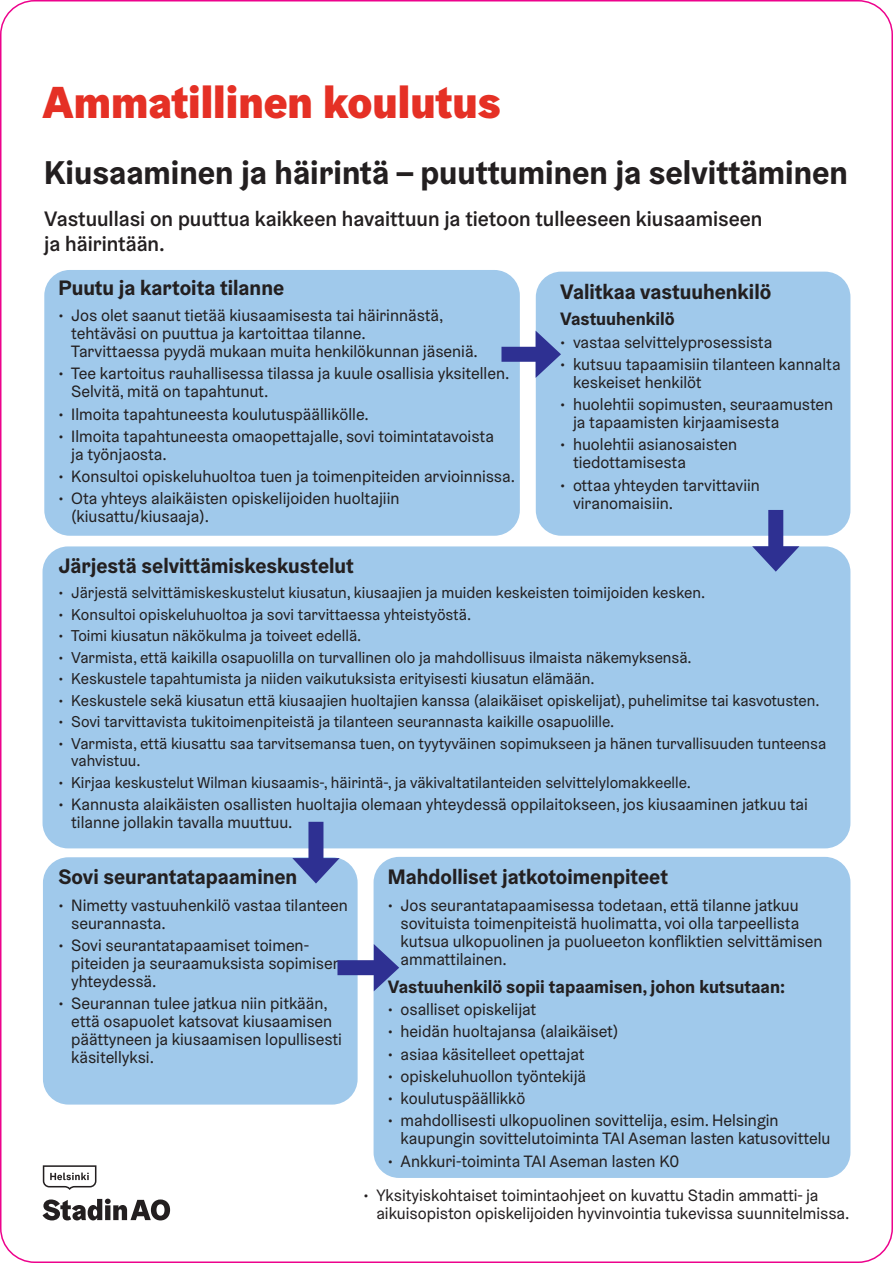
<style>
.page{position:relative;width:893px;height:1263px;background:#fff}
.page>*{position:absolute;margin:0;border:0;box-sizing:border-box;transform-origin:0 0}
.Pääotsikko{font:900 45px "Helsinki Grotesk";color:#e53025}
.Otsikko_2{font:700 33px "Helsinki Grotesk";color:#231f20}
.Leipis{font:500 21px/25.2px "Helsinki Grotesk";color:#231f20}
.Otsikko_3{font:700 21px "Helsinki Grotesk";color:#231f20}
.Laatikko-otsikko{font:700 21px "Helsinki Grotesk";color:#231f20}
.Leipis_regular{font:700 18px "Helsinki Grotesk";color:#231f20}
.t1{font:16.5px/18px "Helsinki Grotesk";color:#231f20}
.t2{font:15.75px "Helsinki Grotesk";color:#231f20}
</style>
<div class="page">
<div style="left:536px;top:272px;width:314px;height:264px;background:#a0c9eb;border-radius:26px"></div>
<div style="left:43px;top:546px;width:807px;height:302px;background:#a0c9eb;border-radius:26px"></div>
<div style="left:44px;top:270px;width:476px;height:266px;background:#a0c9eb;border-radius:26px"></div>
<div style="left:374px;top:857px;width:476px;height:321px;background:#a0c9eb;border-radius:26px"></div>
<div style="left:43px;top:857px;width:315px;height:247px;background:#a0c9eb;border-radius:26px"></div>
<div style="left:501px;top:347px;width:44px;height:15px;background:#2e3092"></div>
<svg style="left:536px;top:331px;width:25px;height:47px"></svg>
<div style="left:768px;top:510px;width:15px;height:46px;background:#2e3092"></div>
<svg style="left:752px;top:546px;width:47px;height:26px"></svg>
<div style="left:308px;top:822px;width:15px;height:46px;background:#2e3092"></div>
<svg style="left:292px;top:858px;width:48px;height:25px"></svg>
<div style="left:337px;top:960px;width:47px;height:15px;background:#2e3092"></div>
<svg style="left:374px;top:944px;width:25px;height:47px"></svg>
<svg style="left:43px;top:1165px;width:53px;height:25px"></svg>
<svg style="left:43px;top:1198px;width:127px;height:22px"></svg>
<p class="Pääotsikko" style="left:43px;top:73px;width:459px">Ammatillinen koulutus</p>
<p class="Otsikko_2" style="left:44px;top:151px;width:805px">Kiusaaminen ja häirintä – puuttuminen ja selvittäminen</p>
<p class="Leipis" style="left:44px;top:206px;width:720px">Vastuullasi on puuttua kaikkeen havaittuun ja tietoon tulleeseen kiusaamiseen ja häirintään.</p>
<p class="Laatikko-otsikko" style="left:560px;top:278px;width:213px">Valitkaa vastuuhenkilö</p>
<p class="Leipis_regular" style="left:560px;top:308px;width:116px">Vastuuhenkilö</p>
<p class="t1" style="left:573px;top:333px;width:201px">vastaa selvittelyprosessista</p>
<p class="Laatikko-otsikko" style="left:58px;top:274px;width:227px">Puutu ja kartoita tilanne</p>
<p class="t1" style="left:71px;top:306px;width:374px">Jos olet saanut tietää kiusaamisesta tai häirinnästä,</p>
<p class="t1" style="left:58px;top:306px;width:7px">•</p>
<p class="t1" style="left:71px;top:324px;width:408px">tehtäväsi on puuttua ja kartoittaa tilanne.<br>Tarvittaessa pyydä mukaan muita henkilökunnan jäseniä.</p>
<p class="t1" style="left:71px;top:364px;width:440px">Tee kartoitus rauhallisessa tilassa ja kuule osallisia yksitellen.</p>
<p class="t1" style="left:560px;top:333px;width:7px">•</p>
<p class="t1" style="left:573px;top:355px;width:269px">kutsuu tapaamisiin tilanteen kannalta</p>
<p class="t1" style="left:560px;top:355px;width:7px">•</p>
<p class="t1" style="left:58px;top:364px;width:7px">•</p>
<p class="t1" style="left:573px;top:373px;width:130px">keskeiset henkilöt</p>
<p class="t1" style="left:573px;top:395px;width:262px">huolehtii sopimusten, seuraamusten</p>
<p class="t1" style="left:71px;top:382px;width:199px">Selvitä, mitä on tapahtunut.</p>
<p class="t1" style="left:71px;top:405px;width:299px">Ilmoita tapahtuneesta koulutuspäällikölle.</p>
<p class="t1" style="left:560px;top:395px;width:7px">•</p>
<p class="t1" style="left:58px;top:405px;width:7px">•</p>
<p class="t1" style="left:573px;top:413px;width:208px">ja tapaamisten kirjaamisesta</p>
<p class="t1" style="left:573px;top:435px;width:166px">huolehtii asianosaisten</p>
<p class="t1" style="left:71px;top:427px;width:424px">Ilmoita tapahtuneesta omaopettajalle, sovi toimintatavoista</p>
<p class="t1" style="left:58px;top:427px;width:7px">•</p>
<p class="t1" style="left:560px;top:435px;width:7px">•</p>
<p class="t1" style="left:71px;top:445px;width:97px">ja työnjaosta.</p>
<p class="t1" style="left:71px;top:467px;width:445px">Konsultoi opiskeluhuoltoa tuen ja toimenpiteiden arvioinnissa.</p>
<p class="t1" style="left:573px;top:453px;width:114px">tiedottamisesta</p>
<p class="t1" style="left:573px;top:476px;width:189px">ottaa yhteyden tarvittaviin</p>
<p class="t1" style="left:58px;top:467px;width:7px">•</p>
<p class="t1" style="left:560px;top:476px;width:7px">•</p>
<p class="t1" style="left:71px;top:489px;width:330px">Ota yhteys alaikäisten opiskelijoiden huoltajiin</p>
<p class="t1" style="left:573px;top:494px;width:102px">viranomaisiin.</p>
<p class="t1" style="left:58px;top:489px;width:7px">•</p>
<p class="t1" style="left:71px;top:507px;width:139px">(kiusattu/kiusaaja .(</p>
<p class="Otsikko_3" style="left:58px;top:552px;width:297px">Järjestä selvittämiskeskustelut</p>
<p class="t2" style="left:71px;top:583px;width:635px">Järjestä selvittämiskeskustelut kiusatun, kiusaajien ja muiden keskeisten toimijoiden kesken.</p>
<p class="t2" style="left:58px;top:583px;width:7px">•</p>
<p class="t2" style="left:58px;top:604px;width:7px">•</p>
<p class="t2" style="left:71px;top:604px;width:401px">Konsultoi opiskeluhuoltoa ja sovi tarvittaessa yhteistyöstä.</p>
<p class="t2" style="left:58px;top:626px;width:7px">•</p>
<p class="t2" style="left:71px;top:626px;width:292px">Toimi kiusatun näkökulma ja toiveet edellä.</p>
<p class="t2" style="left:58px;top:647px;width:7px">•</p>
<p class="t2" style="left:71px;top:647px;width:622px">Varmista, että kaikilla osapuolilla on turvallinen olo ja mahdollisuus ilmaista näkemyksensä.</p>
<p class="t2" style="left:58px;top:669px;width:7px">•</p>
<p class="t2" style="left:71px;top:669px;width:525px">Keskustele tapahtumista ja niiden vaikutuksista erityisesti kiusatun elämään.</p>
<p class="t2" style="left:58px;top:690px;width:7px">•</p>
<p class="t2" style="left:71px;top:690px;width:750px">Keskustele sekä kiusatun että kiusaajien huoltajien kanssa (alaikäiset opiskelijat ,) puhelimitse tai kasvotusten.</p>
<p class="t2" style="left:58px;top:712px;width:7px">•</p>
<p class="t2" style="left:71px;top:712px;width:545px">Sovi tarvittavista tukitoimenpiteistä ja tilanteen seurannasta kaikille osapuolille.</p>
<p class="t2" style="left:58px;top:734px;width:7px">•</p>
<p class="t2" style="left:71px;top:734px;width:756px">Varmista, että kiusattu saa tarvitsemansa tuen, on tyytyväinen sopimukseen ja hänen turvallisuuden tunteensa</p>
<p class="t2" style="left:58px;top:772px;width:7px">•</p>
<p class="t2" style="left:71px;top:751px;width:71px">vahvistuu.</p>
<p class="t2" style="left:71px;top:772px;width:621px">Kirjaa keskustelut Wilman kiusaamis-, häirintä ja-, väkivaltatilanteiden selvittelylomakkeelle.</p>
<p class="t1" style="left:58px;top:795px;width:7px">•</p>
<p class="t1" style="left:71px;top:795px;width:738px">Kannusta alaikäisten osallisten huoltajia olemaan yhteydessä oppilaitokseen, jos kiusaaminen jatkuu tai</p>
<p class="t1" style="left:71px;top:813px;width:223px">tilanne jollakin tavalla muuttuu.</p>
<p class="Otsikko_3" style="left:58px;top:864px;width:240px">Sovi seurantatapaaminen</p>
<p class="t1" style="left:71px;top:896px;width:278px">Nimetty vastuuhenkilö vastaa tilanteen</p>
<p class="t1" style="left:58px;top:896px;width:7px">•</p>
<p class="t1" style="left:58px;top:936px;width:7px">•</p>
<p class="t1" style="left:58px;top:994px;width:7px">•</p>
<p class="t1" style="left:71px;top:914px;width:96px">seurannasta.</p>
<p class="t1" style="left:71px;top:954px;width:272px">piteiden ja seuraamuksista sopimisen</p>
<p class="t1" style="left:71px;top:936px;width:239px">Sovi seurantatapaamiset toimen-</p>
<p class="t1" style="left:71px;top:972px;width:87px">yhteydessä.</p>
<p class="t1" style="left:71px;top:994px;width:258px">Seurannan tulee jatkua niin pitkään,</p>
<p class="t1" style="left:71px;top:1012px;width:272px">että osapuolet katsovat kiusaamisen päättyneen ja kiusaamisen lopullisesti käsitellyksi.</p>
<p class="Otsikko_3" style="left:388px;top:863px;width:282px">Mahdolliset jatkotoimenpiteet</p>
<p class="t1" style="left:401px;top:895px;width:400px">Jos seurantatapaamisessa todetaan, että tilanne jatkuu</p>
<p class="t1" style="left:388px;top:895px;width:7px">•</p>
<p class="t1" style="left:401px;top:913px;width:423px">sovituista toimenpiteistä huolimatta, voi olla tarpeellista kutsua ulkopuolinen ja puolueeton konfliktien selvittämisen ammattilainen.</p>
<p class="Leipis_regular" style="left:388px;top:975px;width:399px">Vastuuhenkilö sopii tapaamisen, johon kutsutaan:</p>
<p class="t1" style="left:401px;top:1000px;width:137px">osalliset opiskelijat</p>
<p class="t1" style="left:388px;top:1000px;width:7px">•</p>
<p class="t1" style="left:388px;top:1022px;width:7px">•</p>
<p class="t1" style="left:388px;top:1044px;width:7px">•</p>
<p class="t1" style="left:388px;top:1067px;width:7px">•</p>
<p class="t1" style="left:388px;top:1089px;width:7px">•</p>
<p class="t1" style="left:388px;top:1111px;width:7px">•</p>
<p class="t1" style="left:388px;top:1152px;width:7px">•</p>
<p class="t1" style="left:401px;top:1022px;width:219px">heidän huoltajansa (alaikäiset(</p>
<p class="t1" style="left:401px;top:1044px;width:185px">asiaa käsitelleet opettajat</p>
<p class="t1" style="left:401px;top:1067px;width:187px">opiskeluhuollon työntekijä</p>
<p class="t1" style="left:401px;top:1089px;width:126px">koulutuspäällikkö</p>
<p class="t1" style="left:401px;top:1111px;width:380px">mahdollisesti ulkopuolinen sovittelija, esim. Helsingin</p>
<p class="t1" style="left:401px;top:1129px;width:431px">kaupungin sovittelutoiminta TAI Aseman lasten katusovittelu</p>
<p class="t1" style="left:401px;top:1152px;width:280px">Ankkuri-toiminta TAI Aseman lasten K0</p>
<p class="t1" style="left:364px;top:1186px;width:7px">•</p>
<p class="t1" style="left:376px;top:1186px;width:444px">Yksityiskohtaiset toimintaohjeet on kuvattu Stadin ammatti ja-</p>
<p class="t1" style="left:376px;top:1204px;width:475px">aikuisopiston opiskelijoiden hyvinvointia tukevissa suunnitelmissa.</p>
</div>
